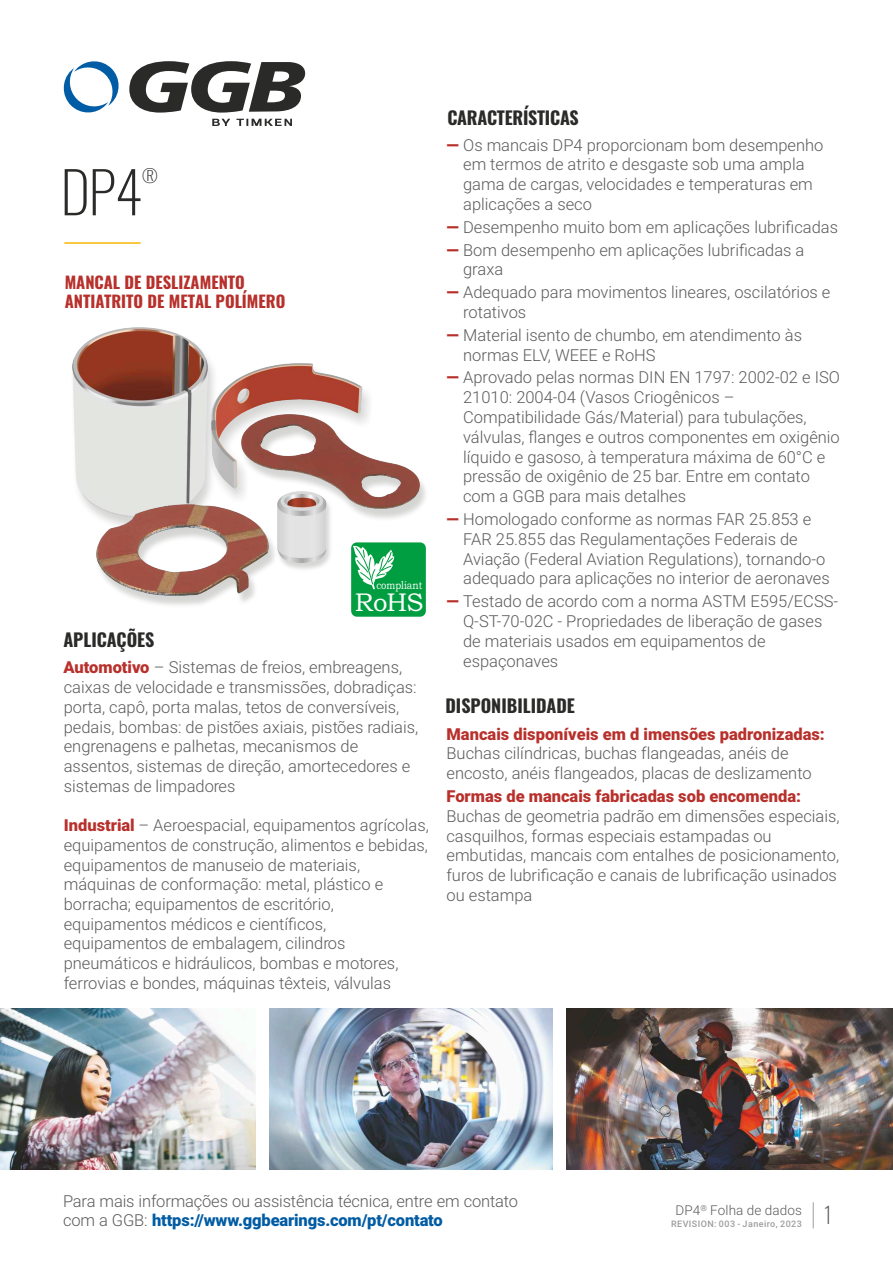
<style>
.page{position:relative;width:893px;height:1263px;background:#fff}
.page>*{position:absolute;margin:0;border:0;box-sizing:border-box;transform-origin:0 0}
.t1{font:200 57px "Oswald";color:#2a2a29}
.t2{font:25.65px "Bookman Old Style";color:#fefefe}
.t3{font:700 18px "Oswald";color:#2a2a29}
.t4{font:200 18px "Oswald";color:#2a2a29}
.t5{font:300 16.5px/19.8px "Roboto";color:#5c5b5b}
.t6{font:900 16.5px "Roboto";color:#b8302b}
.t7{font:700 16.5px/19.5px "Oswald";color:#b8302b}
.t8{font:300 13.5px "Roboto";letter-spacing:.01em;color:#5c5b5b}
.t9{font:11.25px "Bookman Old Style";color:#fefefe;scale:.84 1}
.t10{font:500 9px "Roboto";letter-spacing:.05em;color:#9d9d9d}
.s1{font-weight:900;color:#b8302b}
.s2{font-weight:900;color:#005ca4}
.s3{font-family:"Oswald";font-weight:200;font-size:22.5px}
</style>
<div class="page">
<hr style="left:64px;top:242px;width:77px;height:2px;background:#f9b701">
<img style="left:0;top:1008px;width:256px;height:161px">
<img style="left:269px;top:1008px;width:284px;height:161px">
<img style="left:566px;top:1008px;width:327px;height:161px">
<img style="left:72px;top:327px;width:140px;height:169px">
<img style="left:73px;top:328px;width:135px;height:183px">
<img style="left:210px;top:366px;width:160px;height:132px">
<img style="left:212px;top:364px;width:151px;height:125px">
<img style="left:91px;top:503px;width:182px;height:102px">
<img style="left:96px;top:504px;width:173px;height:91px">
<img style="left:236px;top:414px;width:190px;height:112px">
<img style="left:241px;top:415px;width:179px;height:93px">
<img style="left:273px;top:490px;width:64px;height:79px">
<img style="left:277px;top:492px;width:50px;height:71px">
<div style="left:351px;top:542px;width:75px;height:75px;background:#009e40;border-radius:6px"></div>
<svg style="left:351px;top:546px;width:43px;height:43px"></svg>
<svg style="left:813px;top:1202px;width:1px;height:26px"></svg>
<svg style="left:212px;top:119px;width:80px;height:7px"></svg>
<svg style="left:63px;top:61px;width:56px;height:52px"></svg>
<svg style="left:129px;top:61px;width:176px;height:52px"></svg>
<p class="t4" style="left:142px;top:163px;width:17px">®</p>
<h1 class="t1" style="left:60px;top:153px;width:84px">DP4</h1>
<p class="t7" style="left:65px;top:272px;width:222px">MANCAL DE DESLIZAMENTO<br>ANTIATRITO DE METAL POLÍMERO</p>
<p class="t9" style="left:376px;top:581px;width:56px">compliant</p>
<h2 class="t2" style="left:355px;top:593px;width:70px">RoHS</h2>
<p class="t3" style="left:63px;top:627px;width:93px">APLICAÇÕES</p>
<p class="t5" style="left:63px;top:659px;width:356px"><span class="s1">Automotivo</span> – Sistemas de freios, embreagens, caixas de velocidade e transmissões, dobradiças: porta, capô, porta malas, tetos de conversíveis, pedais, bombas: de pistões axiais, pistões radiais, engrenagens e palhetas, mecanismos de assentos, sistemas de direção, amortecedores e sistemas de limpadores</p>
<p class="t5" style="left:64px;top:817px;width:367px"><span class="s1">Industrial</span> – Aeroespacial, equipamentos agrícolas, equipamentos de construção, alimentos e bebidas, equipamentos de manuseio de materiais, máquinas de conformação: metal, plástico e borracha; equipamentos de escritório, equipamentos médicos e científicos, equipamentos de embalagem, cilindros pneumáticos e hidráulicos, bombas e motores, ferrovias e bondes, máquinas têxteis, válvulas</p>
<p class="t3" style="left:447px;top:105px;width:133px">CARACTERÍSTICAS</p>
<p class="t5" style="left:463px;top:137px;width:362px;text-indent:-17px"><span class="s1">—</span> Os mancais DP4 proporcionam bom desempenho em termos de atrito e desgaste sob uma ampla gama de cargas, velocidades e temperaturas em aplicações a seco</p>
<p class="t5" style="left:446px;top:219px;width:393px"><span class="s1">—</span> Desempenho muito bom em aplicações lubrificadas</p>
<p class="t5" style="left:463px;top:242px;width:343px;text-indent:-17px"><span class="s1">—</span> Bom desempenho em aplicações lubrificadas a graxa</p>
<p class="t5" style="left:463px;top:284px;width:369px;text-indent:-17px"><span class="s1">—</span> Adequado para movimentos lineares, oscilatórios e rotativos</p>
<p class="t5" style="left:463px;top:327px;width:340px;text-indent:-17px"><span class="s1">—</span> Material isento de chumbo, em atendimento às normas ELV, WEEE e RoHS</p>
<p class="t5" style="left:463px;top:369px;width:378px;text-indent:-17px"><span class="s1">—</span> Aprovado pelas normas DIN EN 1797: 2002-02 e ISO 21010: 2004-04 (Vasos Criogênicos – Compatibilidade Gás/Material) para tubulações, válvulas, flanges e outros componentes em oxigênio líquido e gasoso, à temperatura máxima de 60°C e pressão de oxigênio de 25 bar. Entre em contato com a GGB para mais detalhes</p>
<p class="t5" style="left:463px;top:511px;width:368px;text-indent:-17px"><span class="s1">—</span> Homologado conforme as normas FAR 25.853 e FAR 25.855 das Regulamentações Federais de Aviação (Federal Aviation Regulations), tornando-o adequado para aplicações no interior de aeronaves</p>
<p class="t5" style="left:463px;top:593px;width:377px;text-indent:-17px"><span class="s1">—</span> Testado de acordo com a norma ASTM E595/ECSS-Q-ST-70-02C - Propriedades de liberação de gases de materiais usados em equipamentos de espaçonaves</p>
<p class="t3" style="left:445px;top:693px;width:131px">DISPONIBILIDADE</p>
<p class="t6" style="left:446px;top:727px;width:380px">Mancais disponíveis em d imensões padronizadas:</p>
<p class="t5" style="left:446px;top:745px;width:367px">Buchas cilíndricas, buchas flangeadas, anéis de encosto, anéis flangeados, placas de deslizamento</p>
<p class="t6" style="left:446px;top:790px;width:356px">Formas de mancais fabricadas sob encomenda:</p>
<p class="t5" style="left:446px;top:808px;width:395px">Buchas de geometria padrão em dimensões especiais, casquilhos, formas especiais estampadas ou embutidas, mancais com entalhes de posicionamento, furos de lubrificação e canais de lubrificação usinados ou estampa</p>
<p class="t5" style="left:63px;top:1193px;width:456px">Para mais informações ou assistência técnica, entre em contato com a GGB: <span class="s2">https://www.ggbearings.com/pt/contato</span></p>
<p class="t8" style="left:675px;top:1204px;width:159px">DP <sup>®</sup>4 Folha de dados <span class="s3">1</span></p>
<p class="t10" style="left:671px;top:1220px;width:132px">REVISION: 003 - Janeiro, 2023</p>
</div>
